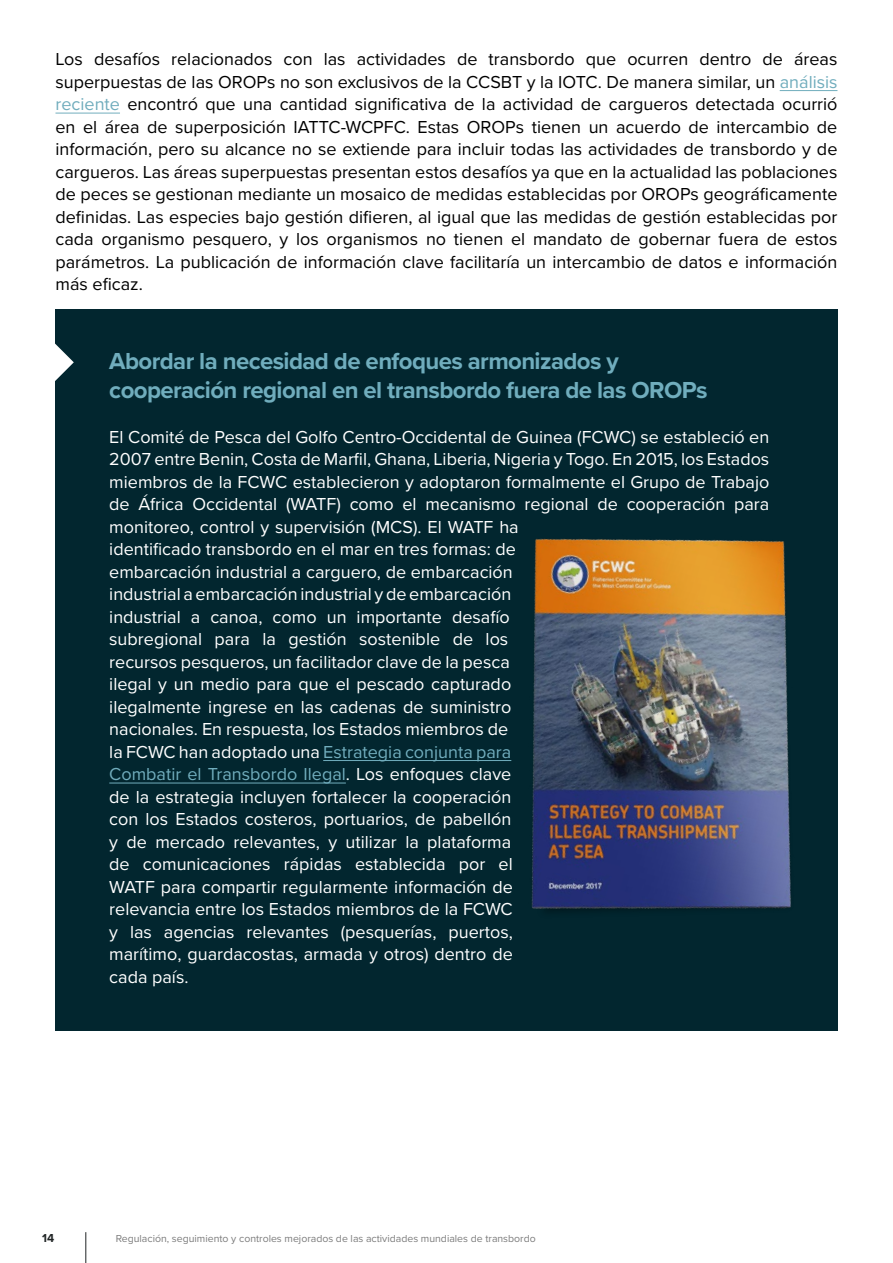
<style>
.page{position:relative;width:893px;height:1263px;background:#fff}
.page>*{position:absolute;margin:0;border:0;box-sizing:border-box;transform-origin:0 0}
.t1{font:700 24px/28.8px "Proxima Nova";letter-spacing:-.025em;color:#70adbd}
.t2{font:18px/22.5px "Proxima Nova";color:#fff}
.t3{font:18px/22.5px "Proxima Nova";color:#000;text-align:justify}
.t4{font:700 12px "Proxima Nova";color:#202425}
.t5{font:10.5px "Proxima Nova";color:#7c7c7c}
.s1{color:#71adbd}
</style>
<div class="page">
<hr style="left:85px;top:1232px;width:1px;height:31px;background:#202425">
<div style="left:55px;top:309px;width:783px;height:722px;background:#02262f"></div>
<hr style="left:780px;top:90px;width:57px;height:1px;background:#71adbd">
<hr style="left:55px;top:113px;width:65px;height:1px;background:#71adbd">
<img style="left:113px;top:538px;width:678px;height:373px">
<hr style="left:323px;top:760px;width:188px;height:1px;background:#71adbd">
<hr style="left:109px;top:782px;width:237px;height:1px;background:#71adbd">
<svg style="left:55px;top:343px;width:19px;height:38px"></svg>
<p class="t3" style="left:55px;top:47px;width:784px">Los desafíos relacionados con las actividades de transbordo que ocurren dentro de áreas superpuestas de las OROPs no son exclusivos de la CCSBT y la IOTC. De manera similar, un <span class="s1">análisis reciente</span> encontró que una cantidad significativa de la actividad de cargueros detectada ocurrió en el área de superposición IATTC-WCPFC. Estas OROPs tienen un acuerdo de intercambio de información, pero su alcance no se extiende para incluir todas las actividades de transbordo y de cargueros. Las áreas superpuestas presentan estos desafíos ya que en la actualidad las poblaciones de peces se gestionan mediante un mosaico de medidas establecidas por OROPs geográficamente definidas. Las especies bajo gestión difieren, al igual que las medidas de gestión establecidas por cada organismo pesquero, y los organismos no tienen el mandato de gobernar fuera de estos parámetros. La publicación de información clave facilitaría un intercambio de datos e información más eficaz.</p>
<h1 class="t1" style="left:109px;top:346px;width:600px">Abordar la necesidad de enfoques armonizados y cooperación regional en el transbordo fuera de las OROPs</h1>
<p class="t2" style="left:109px;top:425px;width:662px">El Comité de Pesca del Golfo Centro-Occidental de Guinea (FCWC) se estableció en 2007 entre Benin, Costa de Marfil, Ghana, Liberia, Nigeria y Togo. En 2015, los Estados miembros de la FCWC establecieron y adoptaron formalmente el Grupo de Trabajo de África Occidental (WATF) como el mecanismo regional de cooperación para monitoreo, control y supervisión (MCS). El WATF ha<br>identificado transbordo en el mar en tres formas: de<br>embarcación industrial a carguero, de embarcación<br>industrial a embarcación industrial y de embarcación<br>industrial a canoa, como un importante desafío<br>subregional para la gestión sostenible de los<br>recursos pesqueros, un facilitador clave de la pesca<br>ilegal y un medio para que el pescado capturado<br>ilegalmente ingrese en las cadenas de suministro<br>nacionales. En respuesta, los Estados miembros de<br>la FCWC han adoptado una <span class="s1">Estrategia conjunta para<br>Combatir el Transbordo Ilegal</span>. Los enfoques clave<br>de la estrategia incluyen fortalecer la cooperación<br>con los Estados costeros, portuarios, de pabellón<br>y de mercado relevantes, y utilizar la plataforma<br>de comunicaciones rápidas establecida por el<br>WATF para compartir regularmente información de<br>relevancia entre los Estados miembros de la FCWC<br>y las agencias relevantes (pesquerías, puertos,<br>marítimo, guardacostas, armada y otros) dentro de<br>cada país.</p>
<p class="t4" style="left:42px;top:1229px;width:14px">14</p>
<p class="t5" style="left:116px;top:1230px;width:421px">Regulación, seguimiento y controles mejorados de las actividades mundiales de transbordo</p>
</div>
